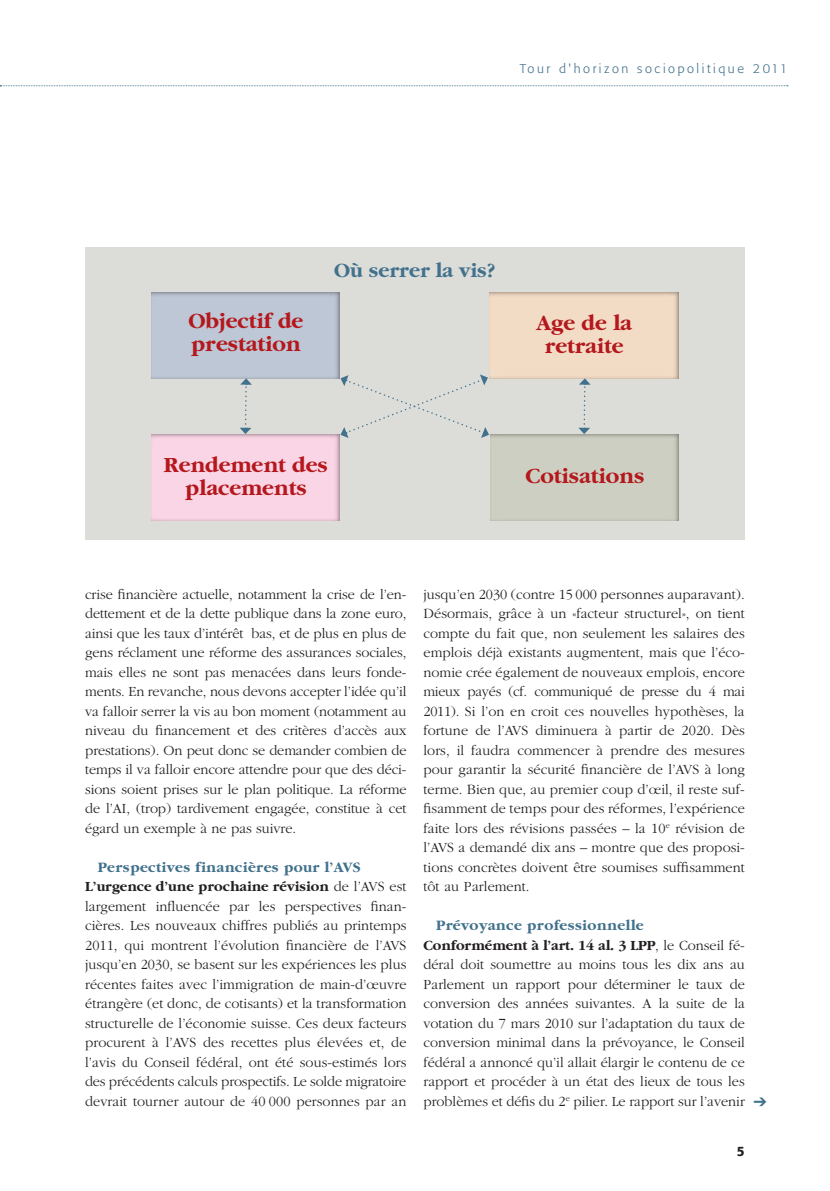
<style>
.page{position:relative;width:830px;height:1191px;background:#fff}
.page>*{position:absolute;margin:0;border:0;box-sizing:border-box;transform-origin:0 0}
.Head3_Lead_SR{font:700 22.5px/22.5px "Garamond LT";color:#b4181d}
.Head3_Lead_SR-2{font:700 21px "Garamond LT";color:#41718c}
.Zwischentiteli_gross{font:700 15px "Garamond LT";letter-spacing:.025em;color:#41718c}
.Lauftext_oEinz_Texta{font:300 14.55px/19.5px "Garamond LT";letter-spacing:.005em;color:#231f20;text-align:justify}
.Lauftext_mEinz{font:300 14.55px/19.5px "Garamond LT";letter-spacing:-.005em;color:#231f20;text-align:justify}
.t1{font:500 13.5px "Formata BQ";color:#231f20}
.t2{font:300 12.75px "Formata BQ";letter-spacing:.2em;color:#41718c}
.s1{font-weight:700}
</style>
<div class="page">
<svg style="left:0;top:85px;width:787px;height:1px"></svg>
<div style="left:85px;top:248px;width:659px;height:292px;background:#dcdcd8"></div>
<div style="left:151px;top:290px;width:191px;height:90px;background:#231f20;opacity:.5"></div>
<div style="left:151px;top:433px;width:191px;height:90px;background:#231f20;opacity:.5"></div>
<div style="left:488px;top:290px;width:192px;height:90px;background:#231f20;opacity:.5"></div>
<div style="left:489px;top:434px;width:191px;height:88px;background:#cdcfc2"></div>
<svg style="left:239px;top:378px;width:13px;height:56px"></svg>
<svg style="left:578px;top:378px;width:12px;height:56px"></svg>
<svg style="left:340px;top:374px;width:149px;height:64px"></svg>
<p class="t2" style="left:519px;top:61px;width:269px">Tour d'horizon sociopolitique 2011</p>
<p class="Head3_Lead_SR" style="left:188px;top:310px;width:116px">Objectif de prestation</p>
<p class="Head3_Lead_SR-2" style="left:334px;top:259px;width:163px">Où serrer la vis?</p>
<p class="Head3_Lead_SR" style="left:536px;top:312px;width:97px">Age de la</p>
<p class="Head3_Lead_SR" style="left:544px;top:335px;width:80px">retraite</p>
<p class="Head3_Lead_SR" style="left:164px;top:454px;width:165px">Rendement des</p>
<p class="Head3_Lead_SR" style="left:185px;top:477px;width:123px">placements</p>
<p class="Head3_Lead_SR" style="left:525px;top:465px;width:120px">Cotisations</p>
<p class="Lauftext_mEinz" style="left:85px;top:584px;width:323px">crise financière actuelle, notamment la crise de l’en&shy;dettement et de la dette publique dans la zone euro, ainsi que les taux d’intérêt bas, et de plus en plus de gens réclament une réforme des assurances sociales, mais elles ne sont pas menacées dans leurs fonde&shy;ments. En revanche, nous devons accepter l’idée qu’il va falloir serrer la vis au bon moment (notamment au niveau du financement et des critères d’accès aux prestations). On peut donc se demander combien de temps il va falloir encore attendre pour que des déci&shy;sions soient prises sur le plan politique. La réforme de l’AI, (trop) tardivement engagée, constitue à cet égard un exemple à ne pas suivre.</p>
<p class="Zwischentiteli_gross" style="left:98px;top:859px;width:264px">Perspectives financières pour l’AVS</p>
<p class="Lauftext_oEinz_Texta" style="left:85px;top:877px;width:323px"><span class="s1">L’urgence d’une prochaine révision</span> de l’AVS est largement influencée par les perspectives finan&shy;cières. Les nouveaux chiffres publiés au printemps 2011, qui montrent l’évolution financière de l’AVS jusqu’en 2030, se basent sur les expériences les plus récentes faites avec l’immigration de main-d’œuvre étrangère (et donc, de cotisants) et la transformation structurelle de l’économie suisse. Ces deux facteurs procurent à l’AVS des recettes plus élevées et, de l’avis du Conseil fédéral, ont été sous-estimés lors des précédents calculs prospectifs. Le solde migratoire devrait tourner autour de 40 000 personnes par an</p>
<p class="Lauftext_oEinz_Texta" style="left:423px;top:584px;width:323px">jusqu’en 2030 (contre 15 000 personnes auparavant).<br>Désormais, grâce à un «facteur structurel», on tient compte du fait que, non seulement les salaires des emplois déjà existants augmentent, mais que l’éco&shy;nomie crée également de nouveaux emplois, encore mieux payés (cf. communiqué de presse du 4 mai 2011). Si l’on en croit ces nouvelles hypothèses, la fortune de l’AVS diminuera à partir de 2020. Dès lors, il faudra commencer à prendre des mesures pour garantir la sécurité financière de l’AVS à long terme. Bien que, au premier coup d’œil, il reste suf&shy;fisamment de temps pour des réformes, l’expérience faite lors des révisions passées – la 10<sup>e</sup> révision de l’AVS a demandé dix ans – montre que des proposi&shy;tions concrètes doivent être soumises suffisamment tôt au Parlement.</p>
<p class="Zwischentiteli_gross" style="left:436px;top:917px;width:209px">Prévoyance professionnelle</p>
<p class="Lauftext_oEinz_Texta" style="left:423px;top:935px;width:323px"><span class="s1">Conformément à l’art. 14 al. 3 LPP</span>, le Conseil fé&shy;déral doit soumettre au moins tous les dix ans au Parlement un rapport pour déterminer le taux de conversion des années suivantes. A la suite de la votation du 7 mars 2010 sur l’adaptation du taux de conversion minimal dans la prévoyance, le Conseil fédéral a annoncé qu’il allait élargir le contenu de ce rapport et procéder à un état des lieux de tous les problèmes et défis du 2<sup>e</sup> pilier. Le rapport sur l’avenir</p>
<p class="t1" style="left:736px;top:1142px;width:9px">5</p>
</div>
